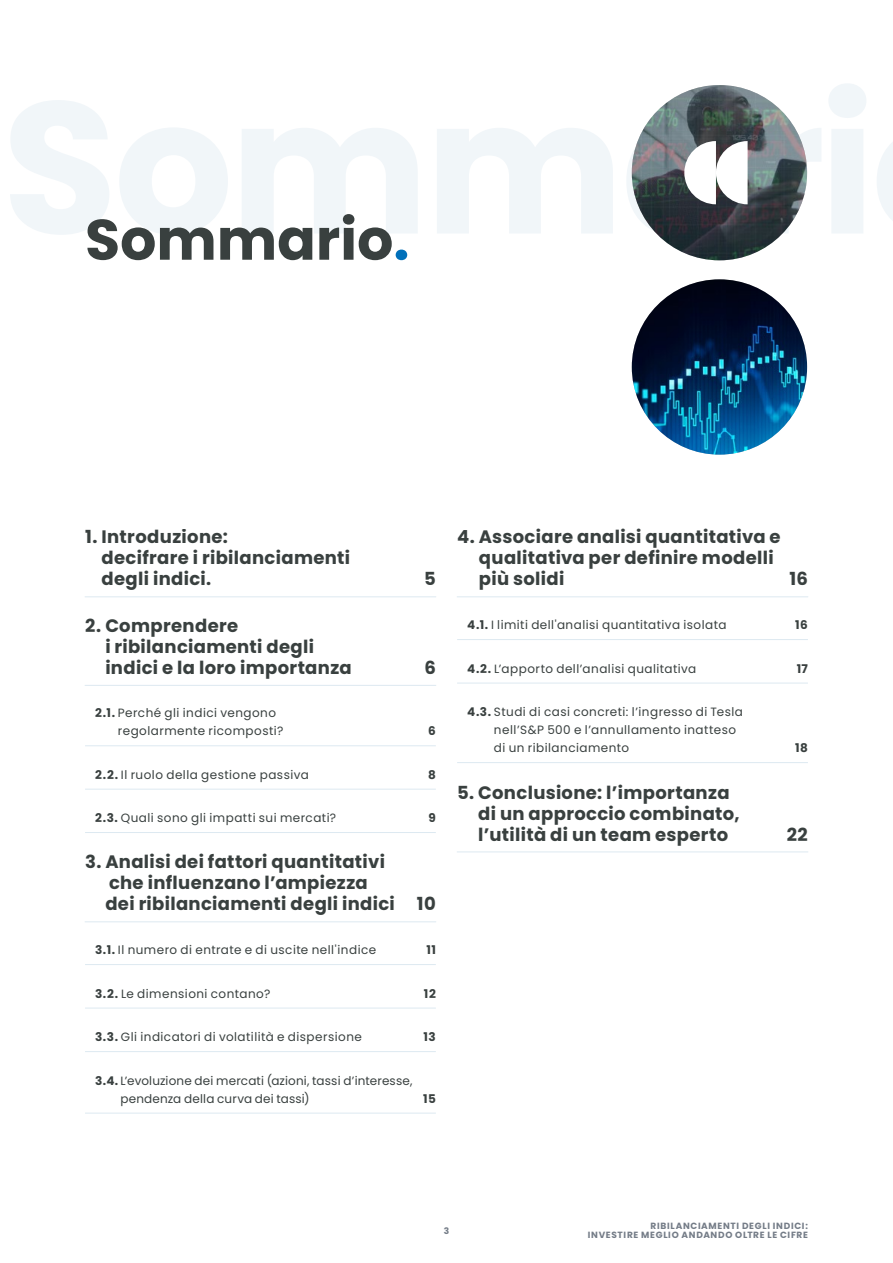
<style>
.page{position:relative;width:893px;height:1263px;background:#fff}
.page>*{position:absolute;margin:0;border:0;box-sizing:border-box;transform-origin:0 0}
.t1{font:700 57px "Poppins";color:#39403f}
.t2{font:700 18px/21px "Poppins";letter-spacing:.02em;color:#39403f}
.t3{font:12px/18px "Poppins";letter-spacing:.04em;color:#39403f}
.t4{font:12px/18px "Poppins";letter-spacing:.015em;color:#39403f}
.t5{font:700 12px "Poppins";letter-spacing:.04em;color:#39403f}
.t6{font:700 9px/9px "Poppins";letter-spacing:.08em;color:#747c87;text-align:right}
.s1{color:#0070ba}
.s2{font-weight:700}
</style>
<div class="page">
<hr style="left:85px;top:596px;width:351px;height:1px;background:#dde9f1">
<hr style="left:85px;top:685px;width:351px;height:1px;background:#dde9f1">
<hr style="left:85px;top:745px;width:351px;height:1px;background:#dde9f1">
<hr style="left:85px;top:789px;width:351px;height:1px;background:#dde9f1">
<hr style="left:85px;top:832px;width:351px;height:1px;background:#dde9f1">
<hr style="left:85px;top:921px;width:351px;height:1px;background:#dde9f1">
<hr style="left:85px;top:964px;width:351px;height:1px;background:#dde9f1">
<hr style="left:85px;top:1008px;width:351px;height:1px;background:#dde9f1">
<hr style="left:85px;top:1051px;width:351px;height:1px;background:#dde9f1">
<hr style="left:85px;top:1113px;width:351px;height:1px;background:#dde9f1">
<hr style="left:457px;top:596px;width:351px;height:1px;background:#dde9f1">
<hr style="left:457px;top:639px;width:351px;height:1px;background:#dde9f1">
<hr style="left:457px;top:683px;width:351px;height:1px;background:#dde9f1">
<hr style="left:457px;top:762px;width:351px;height:1px;background:#dde9f1">
<hr style="left:457px;top:851px;width:351px;height:1px;background:#dde9f1">
<img style="left:632px;top:85px;width:175px;height:175px;border-radius:88px">
<svg style="left:684px;top:141px;width:64px;height:63px"></svg>
<img style="left:632px;top:279px;width:175px;height:176px;border-radius:88px">
<h1 class="t1" style="left:85px;top:207px;width:326px">Sommario<span class="s1">.</span></h1>
<h2 class="t2" style="left:101px;top:527px;width:250px;text-indent:-16px">1. Introduzione:<br>decifrare i ribilanciamenti degli indici.</h2>
<h2 class="t2" style="left:105px;top:615px;width:248px;text-indent:-20px">2. Comprendere<br>i ribilanciamenti degli indici e la loro importanza</h2>
<p class="t3" style="left:118px;top:704px;width:167px;text-indent:-23px"><span class="s2">2.1.</span> Perché gli indici vengono regolarmente ricomposti?</p>
<h2 class="t2" style="left:424px;top:569px;width:13px">5</h2>
<h2 class="t2" style="left:424px;top:657px;width:13px">6</h2>
<p class="t5" style="left:428px;top:724px;width:9px">6</p>
<p class="t3" style="left:95px;top:765px;width:215px"><span class="s2">2.2.</span> Il ruolo della gestione passiva</p>
<p class="t5" style="left:428px;top:767px;width:9px">8</p>
<p class="t3" style="left:95px;top:809px;width:243px"><span class="s2">2.3.</span> Quali sono gli impatti sui mercati?</p>
<p class="t5" style="left:428px;top:811px;width:9px">9</p>
<h2 class="t2" style="left:105px;top:852px;width:332px;text-indent:-20px">3. Analisi dei fattori quantitativi<br>che influenzano l’ampiezza<br>dei ribilanciamenti degli indici 10</h2>
<p class="t3" style="left:95px;top:941px;width:283px"><span class="s2">3.1.</span> Il numero di entrate e di uscite nell'indice</p>
<p class="t5" style="left:426px;top:943px;width:11px">11</p>
<p class="t3" style="left:95px;top:984px;width:177px"><span class="s2">3.2.</span> Le dimensioni contano?</p>
<p class="t5" style="left:424px;top:986px;width:13px">12</p>
<p class="t3" style="left:95px;top:1028px;width:268px"><span class="s2">3.3.</span> Gli indicatori di volatilità e dispersione</p>
<p class="t5" style="left:424px;top:1030px;width:14px">13</p>
<p class="t4" style="left:120px;top:1071px;width:293px;text-indent:-25px"><span class="s2">3.4.</span> L’evoluzione dei mercati (azioni, tassi d’interesse, pendenza della curva dei tassi)</p>
<p class="t5" style="left:423px;top:1091px;width:14px">15</p>
<h2 class="t2" style="left:479px;top:527px;width:303px;text-indent:-22px">4. Associare analisi quantitativa e qualitativa per definire modelli più solidi</h2>
<h2 class="t2" style="left:789px;top:569px;width:20px">16</h2>
<p class="t3" style="left:467px;top:616px;width:261px"><span class="s2">4.1.</span> I limiti dell'analisi quantitativa isolata</p>
<p class="t5" style="left:795px;top:618px;width:14px">16</p>
<p class="t3" style="left:467px;top:659px;width:231px"><span class="s2">4.2.</span> L’apporto dell’analisi qualitativa</p>
<p class="t5" style="left:797px;top:661px;width:13px">17</p>
<p class="t3" style="left:494px;top:703px;width:251px;text-indent:-27px"><span class="s2">4.3.</span> Studi di casi concreti: l’ingresso di Tesla nell’S&amp;P 500 e l’annullamento inatteso di un ribilanciamento</p>
<p class="t5" style="left:795px;top:741px;width:14px">18</p>
<h2 class="t2" style="left:478px;top:782px;width:263px;text-indent:-21px">5. Conclusione: l’importanza di un approccio combinato, l’utilità di un team esperto</h2>
<h2 class="t2" style="left:787px;top:824px;width:23px">22</h2>
<p class="t6" style="left:444px;top:1226px;width:7px">3</p>
<p class="t6" style="left:588px;top:1221px;width:222px">RIBILANCIAMENTI DEGLI INDICI:<br>INVESTIRE MEGLIO ANDANDO OLTRE LE CIFRE</p>
</div>
